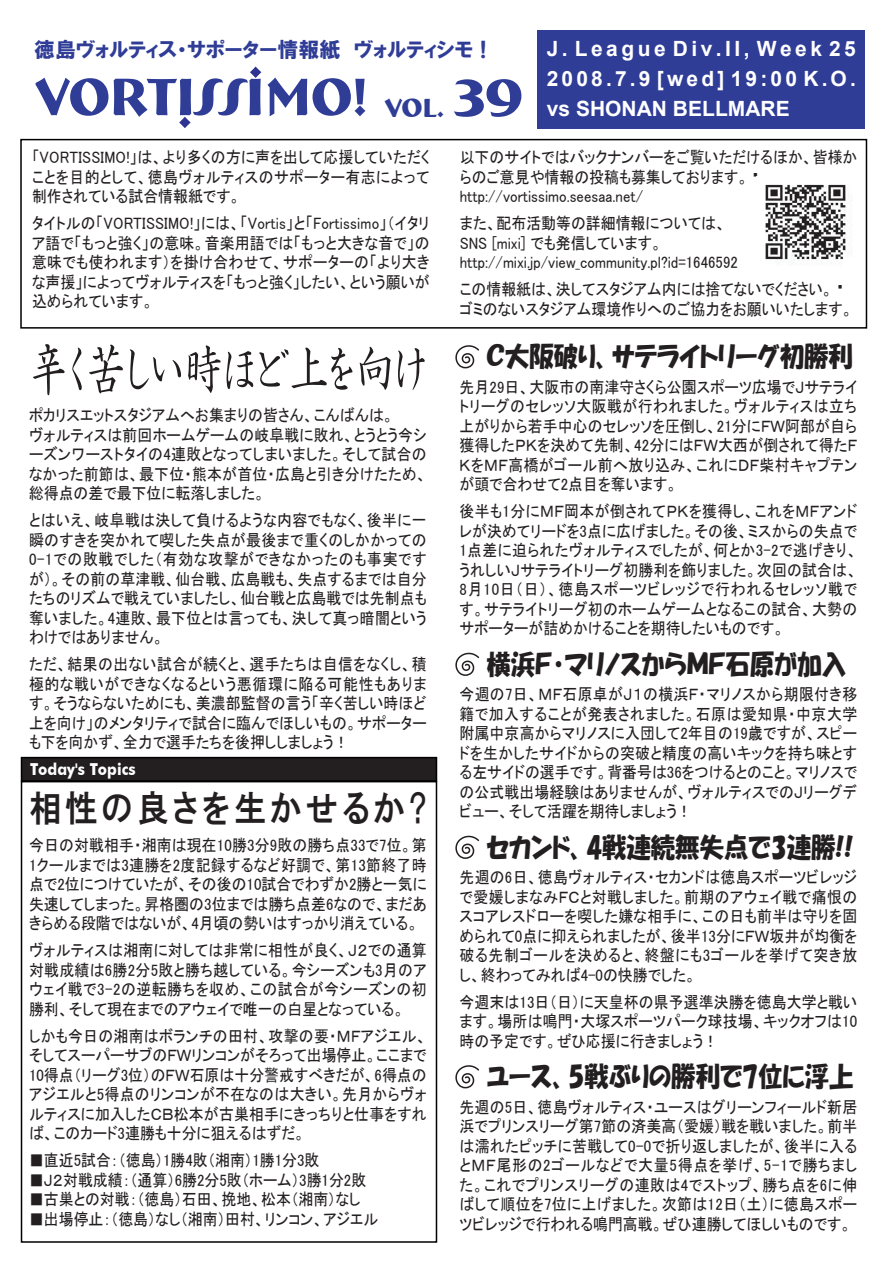
<style>
.page{position:relative;width:893px;height:1263px;background:#fff}
.page>*{position:absolute;margin:0;border:0;box-sizing:border-box;transform-origin:0 0}
.t1{font:700 53.55px "Bremen Bd BT";color:#303d97}
.t2{font:700 53.55px "Bremen Bd BT";color:#2f3391}
.t3{font:36px "HGP Gothic E";letter-spacing:.115em;color:#231f20;scale:.9 1}
.t4{font:27px "HGP Soei Kakupoptai";color:#231f20;scale:.9 1}
.t5{font:700 27px "Bremen Bd BT";color:#303d97}
.t6{font:700 21px/30px "Arial";letter-spacing:.15em;color:#fff;text-align:justify}
.t7{font:21px "HGP Soei Kakugothic UB";color:#303d97}
.t8{font:16.5px/19.5px "MS P Gothic";color:#231f20;text-align:justify;scale:.9 1}
.t9{font:700 16.5px "Futura Md BT";color:#fff;scale:.9 1}
.s1{font-size:54px}
</style>
<div class="page">
<div style="left:538px;top:30px;width:327px;height:99px;background:#303d97"></div>
<div style="left:21px;top:781px;width:416px;height:462px;border:2px solid #000"></div>
<div style="left:22px;top:758px;width:414px;height:23px;background:#231f20"></div>
<div style="left:21px;top:757px;width:416px;height:25px;border:2px solid #000"></div>
<div style="left:20px;top:139px;width:847px;height:190px;border:2px solid #000"></div>
<svg style="left:455px;top:345px;width:24px;height:24px"></svg>
<svg style="left:455px;top:652px;width:25px;height:24px"></svg>
<svg style="left:455px;top:1065px;width:24px;height:24px"></svg>
<svg style="left:455px;top:835px;width:25px;height:24px"></svg>
<img style="left:765px;top:184px;width:86px;height:79px">
<svg style="left:33px;top:344px;width:32px;height:51px"></svg>
<svg style="left:72px;top:348px;width:10px;height:42px"></svg>
<svg style="left:89px;top:345px;width:34px;height:49px"></svg>
<svg style="left:130px;top:349px;width:51px;height:40px"></svg>
<svg style="left:188px;top:345px;width:65px;height:48px"></svg>
<svg style="left:259px;top:348px;width:93px;height:42px"></svg>
<svg style="left:359px;top:346px;width:32px;height:44px"></svg>
<svg style="left:398px;top:348px;width:26px;height:42px"></svg>
<p class="t7" style="left:34px;top:39px;width:453px">徳島ヴォルティス・サポーター情報紙 ヴォルティシモ !</p>
<h3 class="t5" style="left:385px;top:90px;width:139px">VOL. <span class="s1">39</span></h3>
<h1 class="t2" style="left:247px;top:25px;width:18px">.</h1>
<h1 class="t1" style="left:36px;top:63px;width:333px">VORTISSIMO!</h1>
<h1 class="t2" style="left:177px;top:75px;width:18px">.</h1>
<p class="t6" style="left:547px;top:34px;width:311px">J. League Div.II, Week 25<br>2008.7.9 [wed] 19:00 K.O. vs SHONAN BELLMARE</p>
<p class="t8" style="left:32px;top:148px;width:443px">「VORTISSIMO!」は、より多くの方に声を出して応援していただくことを目的として、徳島ヴォルティスのサポーター有志によって制作されている試合情報紙です。</p>
<p class="t8" style="left:32px;top:214px;width:443px">タイトルの「VORTISSIMO!」には、「Vortis」と「Fortissimo」（イタリア語で「もっと強く」の意味。音楽用語では「もっと大きな音で」の意味でも使われます）を掛け合わせて、サポーターの「より大きな声援」によってヴォルティスを「もっと強く」したい、という願いが込められています。</p>
<p class="t8" style="left:29px;top:406px;width:443px;text-align:left">ポカリスエットスタジアムへお集まりの皆さん、こんばんは。<br>ヴォルティスは前回ホームゲームの岐阜戦に敗れ、とうとう今シーズンワーストタイの4連敗となってしまいました。そして試合のなかった前節は、最下位・熊本が首位・広島と引き分けたため、総得点の差で最下位に転落しました。</p>
<p class="t8" style="left:29px;top:511px;width:443px">とはいえ、岐阜戦は決して負けるような内容でもなく、後半に一瞬のすきを突かれて喫した失点が最後まで重くのしかかっての0-1での敗戦でした（有効な攻撃ができなかったのも事実ですが）。その前の草津戦、仙台戦、広島戦も、失点するまでは自分たちのリズムで戦えていましたし、仙台戦と広島戦では先制点も奪いました。4連敗、最下位とは言っても、決して真っ暗闇というわけではありません。</p>
<p class="t8" style="left:29px;top:655px;width:443px">ただ、結果の出ない試合が続くと、選手たちは自信をなくし、積極的な戦いができなくなるという悪循環に陥る可能性もあります。そうならないためにも、美濃部監督の言う「辛く苦しい時ほど上を向け」のメンタリティで試合に臨んでほしいもの。サポーターも下を向かず、全力で選手たちを後押ししましょう！</p>
<p class="t9" style="left:30px;top:759px;width:119px">Today's Topics</p>
<h2 class="t3" style="left:29px;top:790px;width:443px">相性の良さを生かせるか?</h2>
<p class="t8" style="left:29px;top:835px;width:443px">今日の対戦相手・湘南は現在10勝3分9敗の勝ち点33で7位。第1クールまでは3連勝を2度記録するなど好調で、第13節終了時点で2位につけていたが、その後の10試合でわずか2勝と一気に失速してしまった。昇格圏の3位までは勝ち点差6なので、まだあきらめる段階ではないが、4月頃の勢いはすっかり消えている。</p>
<p class="t8" style="left:29px;top:940px;width:443px">ヴォルティスは湘南に対しては非常に相性が良く、Ｊ２での通算対戦成績は6勝2分5敗と勝ち越している。今シーズンも3月のアウェイ戦で3-2の逆転勝ちを収め、この試合が今シーズンの初勝利、そして現在までのアウェイで唯一の白星となっている。</p>
<p class="t8" style="left:29px;top:1026px;width:443px">しかも今日の湘南はボランチの田村、攻撃の要・ＭＦアジエル、そしてスーパーサブのＦＷリンコンがそろって出場停止。ここまで10得点（リーグ3位）のＦＷ石原は十分警戒すべきだが、6得点のアジエルと5得点のリンコンが不在なのは大きい。先月からヴォルティスに加入したＣＢ松本が古巣相手にきっちりと仕事をすれば、このカード3連勝も十分に狙えるはずだ。</p>
<p class="t8" style="left:29px;top:1150px;width:324px">■直近5試合：（徳島）1勝4敗（湘南）1勝1分3敗</p>
<p class="t8" style="left:29px;top:1170px;width:376px">■Ｊ２対戦成績：（通算）6勝2分5敗（ホーム）3勝1分2敗</p>
<p class="t8" style="left:29px;top:1189px;width:370px">■古巣との対戦：（徳島）石田、挽地、松本（湘南）なし</p>
<p class="t8" style="left:29px;top:1209px;width:389px">■出場停止：（徳島）なし（湘南）田村、リンコン、アジエル</p>
<p class="t8" style="left:460px;top:148px;width:443px;text-align:left">以下のサイトではバックナンバーをご覧いただけるほか、皆様からのご意見や情報の投稿も募集しております。http://vortissimo.seesaa.net/</p>
<p class="t8" style="left:460px;top:214px;width:310px;text-align:left">また、配布活動等の詳細情報については、<br>SNS [mixi] でも発信しています。http://mixi.jp/view_community.pl?id=1646592</p>
<p class="t8" style="left:460px;top:280px;width:438px">この情報紙は、決してスタジアム内には捨てないでください。<br>ゴミのないスタジアム環境作りへのご協力をお願いいたします。</p>
<h3 class="t4" style="left:486px;top:343px;width:408px">Ｃ大阪破り、サテライトリーグ初勝利</h3>
<p class="t8" style="left:459px;top:377px;width:443px">先月29日、大阪市の南津守さくら公園スポーツ広場でＪサテライトリーグのセレッソ大阪戦が行われました。ヴォルティスは立ち上がりから若手中心のセレッソを圧倒し、21分にＦＷ阿部が自ら獲得したＰＫを決めて先制、42分にはＦＷ大西が倒されて得たＦＫをＭＦ高橋がゴール前へ放り込み、これにＤＦ柴村キャプテンが頭で合わせて2点目を奪います。</p>
<p class="t8" style="left:459px;top:502px;width:443px">後半も1分にＭＦ岡本が倒されてＰＫを獲得し、これをＭＦアンドレが決めてリードを3点に広げました。その後、ミスからの失点で1点差に迫られたヴォルティスでしたが、何とか3-2で逃げきり、うれしいＪサテライトリーグ初勝利を飾りました。次回の試合は、8月10日（日）、徳島スポーツビレッジで行われるセレッソ戦です。サテライトリーグ初のホームゲームとなるこの試合、大勢のサポーターが詰めかけることを期待したいものです。</p>
<h3 class="t4" style="left:486px;top:650px;width:401px">横浜Ｆ・マリノスからＭＦ石原が加入</h3>
<p class="t8" style="left:459px;top:685px;width:443px">今週の7日、ＭＦ石原卓がＪ１の横浜Ｆ・マリノスから期限付き移籍で加入することが発表されました。石原は愛知県・中京大学附属中京高からマリノスに入団して2年目の19歳ですが、スピードを生かしたサイドからの突破と精度の高いキックを持ち味とする左サイドの選手です。背番号は36をつけるとのこと。マリノスでの公式戦出場経験はありませんが、ヴォルティスでのＪリーグデビュー、そして活躍を期待しましょう！</p>
<h3 class="t4" style="left:486px;top:833px;width:409px">セカンド、4戦連続無失点で3連勝!!</h3>
<p class="t8" style="left:459px;top:868px;width:443px">先週の6日、徳島ヴォルティス・セカンドは徳島スポーツビレッジで愛媛しまなみＦＣと対戦しました。前期のアウェイ戦で痛恨のスコアレスドローを喫した嫌な相手に、この日も前半は守りを固められて0点に抑えられましたが、後半13分にＦＷ坂井が均衡を破る先制ゴールを決めると、終盤にも3ゴールを挙げて突き放し、終わってみれば4-0の快勝でした。</p>
<p class="t8" style="left:459px;top:992px;width:443px">今週末は13日（日）に天皇杯の県予選準決勝を徳島大学と戦います。場所は鳴門・大塚スポーツパーク球技場、キックオフは10時の予定です。ぜひ応援に行きましょう！</p>
<h3 class="t4" style="left:486px;top:1063px;width:409px">ユース、5戦ぶりの勝利で7位に浮上</h3>
<p class="t8" style="left:459px;top:1097px;width:443px">先週の5日、徳島ヴォルティス・ユースはグリーンフィールド新居浜でプリンスリーグ第7節の済美高（愛媛）戦を戦いました。前半は濡れたピッチに苦戦して0-0で折り返しましたが、後半に入るとＭＦ尾形の2ゴールなどで大量5得点を挙げ、5-1で勝ちました。これでプリンスリーグの連敗は4でストップ、勝ち点を6に伸ばして順位を7位に上げました。次節は12日（土）に徳島スポーツビレッジで行われる鳴門高戦。ぜひ連勝してほしいものです。</p>
</div>
